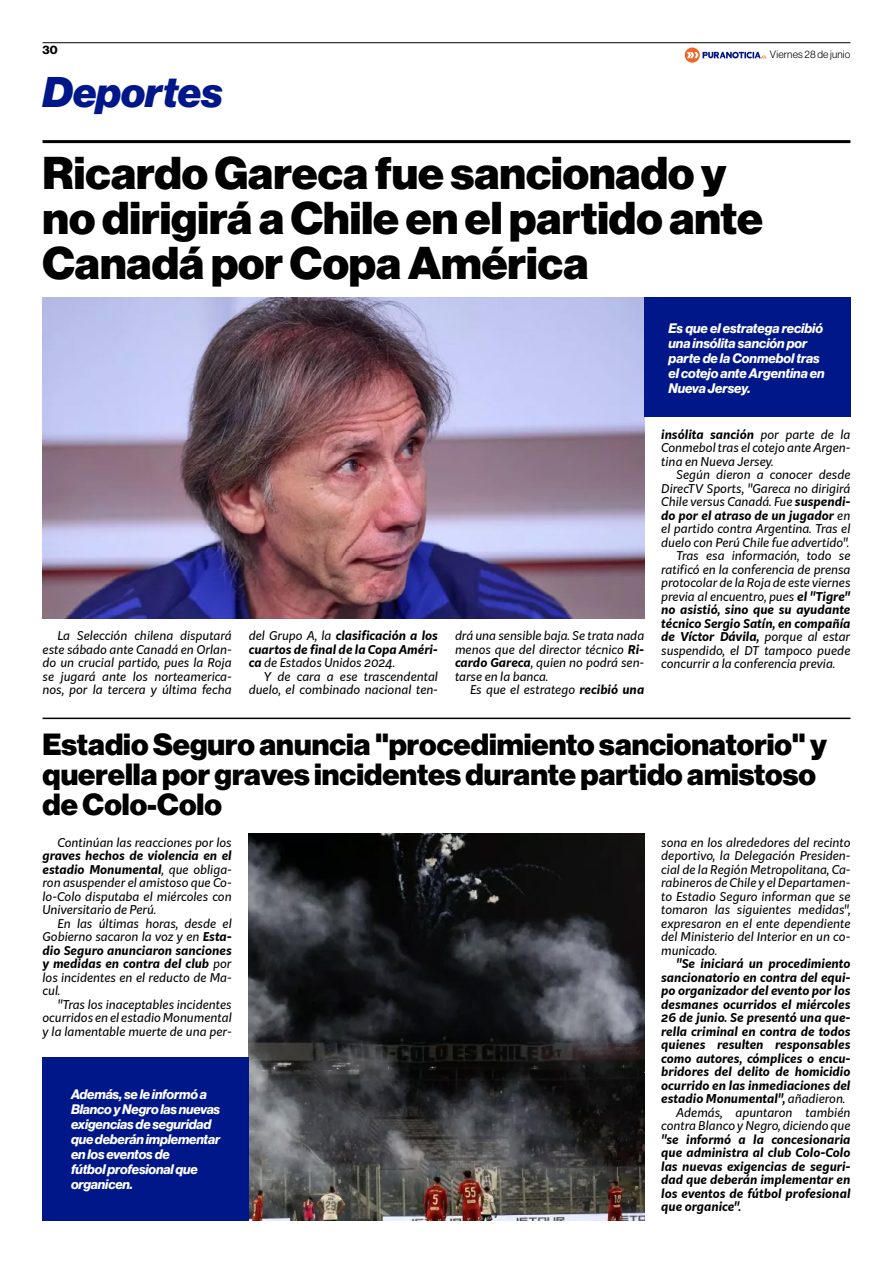
<style>
.page{position:relative;width:893px;height:1263px;background:#fff}
.page>*{position:absolute;margin:0;border:0;box-sizing:border-box;transform-origin:0 0}
.t1{font:45px/45px "N Haas Grotesk DS Pro 95 Blk";color:#000}
.t2{font:42px "N Haas Grotesk DS Pro 96 Blk It";color:#00178a}
.t3{font:30px/30px "N Haas Grotesk DS Pro 95 Blk";color:#000}
.t4{font:13.5px/15px "N Haas Grotesk DS Pro 76 Bd It";letter-spacing:-.01em;color:#fff}
.t5{font:italic 12px/13.5px "Kit Sans";color:#000;text-align:justify}
.t6{font:italic 700 12px/13.5px "Kit Sans";color:#000;text-align:justify}
.t7{font:12px "N Haas Grotesk DS Pro 75 Bd";color:#000}
.t8{font:10.5px "N Haas Grotesk DS Pro 45 Lt";letter-spacing:.015em;color:#000}
.s1{font-weight:400}
.s2{font-weight:700}
</style>
<div class="page">
<hr style="left:43px;top:140px;width:807px;height:3px;background:#000">
<hr style="left:43px;top:42px;width:807px;height:1px;background:#000">
<img style="left:249px;top:833px;width:395px;height:387px">
<hr style="left:43px;top:718px;width:807px;height:1px;background:#000">
<img style="left:43px;top:298px;width:601px;height:321px">
<div style="left:43px;top:1057px;width:206px;height:163px;background:#00178a"></div>
<div style="left:644px;top:298px;width:206px;height:119px;background:#00178a"></div>
<svg style="left:685px;top:48px;width:82px;height:15px"></svg>
<p class="t7" style="left:43px;top:43px;width:17px">30</p>
<h2 class="t2" style="left:43px;top:67px;width:182px">Deportes</h2>
<p class="t8" style="left:770px;top:49px;width:82px">Viernes 28 de junio</p>
<h1 class="t1" style="left:43px;top:151px;width:722px">Ricardo Gareca fue sancionado y no dirigirá a Chile en el partido ante<br>Canadá por Copa América</h1>
<p class="t5" style="left:43px;top:629px;width:191px;text-indent:15px">La Selección chilena disputará este sábado ante Canadá en Orlan&shy;do un crucial partido, pues la Roja se jugará ante los norteamerica&shy;nos, por la tercera y última fecha</p>
<p class="t6" style="left:249px;top:628px;width:191px"><span class="s1">del Grupo A, la</span> clasificación a los cuartos de final de la Copa Améri&shy;ca <span class="s1">de Estados Unidos 2024.</span></p>
<p class="t5" style="left:249px;top:669px;width:191px;text-align:right">Y de cara a ese trascendental duelo, el combinado nacional ten-</p>
<p class="t5" style="left:455px;top:629px;width:191px">drá una sensible baja. Se trata nada menos que del director técnico <span class="s2">Ri&shy;cardo Gareca</span>, quien no podrá sen&shy;tarse en la banca.</p>
<p class="t5" style="left:470px;top:683px;width:176px">Es que el estratego <span class="s2">recibió una</span></p>
<p class="t4" style="left:668px;top:321px;width:158px">Es que el estratega recibió una insólita sanción por parte de la Conmebol tras el cotejo ante Argentina en<br>Nueva Jersey.</p>
<p class="t5" style="left:661px;top:427px;width:191px"><span class="s2">insólita sanción</span> por parte de la Conmebol tras el cotejo ante Argen&shy;tina en Nueva Jersey.</p>
<p class="t5" style="left:676px;top:467px;width:176px">Según dieron a conocer desde</p>
<p class="t5" style="left:661px;top:481px;width:191px">DirecTV Sports, "Gareca no dirigirá</p>
<p class="t5" style="left:661px;top:494px;width:191px">Chile versus Canadá. Fue <span class="s2">suspendi-</span></p>
<p class="t6" style="left:661px;top:508px;width:191px">do por el atraso de un jugador <span class="s1">en</span></p>
<p class="t5" style="left:661px;top:521px;width:191px">el partido contra Argentina. Tras el</p>
<p class="t5" style="left:661px;top:535px;width:189px">duelo con Perú Chile fue advertido".</p>
<p class="t5" style="left:676px;top:548px;width:176px">Tras esa información, todo se</p>
<p class="t5" style="left:661px;top:562px;width:191px">ratificó en la conferencia de prensa</p>
<p class="t5" style="left:661px;top:575px;width:191px">protocolar de la Roja de este viernes</p>
<p class="t5" style="left:661px;top:589px;width:191px">previa al encuentro, pues <span class="s2">el "Tigre"</span></p>
<p class="t6" style="left:661px;top:602px;width:191px">no asistió, sino que su ayudante</p>
<p class="t6" style="left:661px;top:616px;width:191px">técnico Sergio Satín, en compañía</p>
<p class="t6" style="left:661px;top:629px;width:191px">de Víctor Dávila, <span class="s1">porque al estar</span></p>
<p class="t5" style="left:661px;top:643px;width:191px">suspendido, el DT tampoco puede</p>
<p class="t5" style="left:661px;top:656px;width:175px">concurrir a la conferencia previa.</p>
<h3 class="t3" style="left:43px;top:730px;width:786px">Estadio Seguro anuncia "procedimiento sancionatorio" y querella por graves incidentes durante partido amistoso de Colo-Colo</h3>
<p class="t5" style="left:58px;top:835px;width:176px">Continúan las reacciones por los</p>
<p class="t5" style="left:43px;top:848px;width:191px"><span class="s2">graves hechos de violencia en el estadio Monumental</span>, que obliga&shy;ron asuspender el amistoso que Co&shy;lo-Colo disputaba el miércoles con Universitario de Perú.</p>
<p class="t5" style="left:43px;top:916px;width:191px;text-indent:15px">En las últimas horas, desde el Gobierno sacaron la voz y en <span class="s2">Esta&shy;dio Seguro anunciaron sanciones y medidas en contra del club</span> por los incidentes en el reducto de Ma&shy;cul.</p>
<p class="t5" style="left:43px;top:997px;width:191px;text-indent:15px">"Tras los inaceptables incidentes ocurridos en el estadio Monumental y la lamentable muerte de una per-</p>
<p class="t4" style="left:71px;top:1087px;width:151px">Además, se le informó a<br>Blanco y Negro las nuevas exigencias de seguridad que deberán implementar en los eventos de<br>fútbol profesional que organicen.</p>
<p class="t5" style="left:661px;top:835px;width:191px">sona en los alrededores del recinto deportivo, la Delegación Presiden&shy;cial de la Región Metropolitana, Ca&shy;rabineros de Chile y el Departamen&shy;to Estadio Seguro informan que se tomaron las siguientes medidas", expresaron en el ente dependiente del Ministerio del Interior en un co&shy;municado.</p>
<p class="t6" style="left:676px;top:956px;width:176px">"Se iniciará un procedimiento</p>
<p class="t6" style="left:661px;top:969px;width:191px">sancionatorio en contra del equi-</p>
<p class="t6" style="left:661px;top:983px;width:191px">po organizador del evento por los</p>
<p class="t6" style="left:661px;top:996px;width:191px">desmanes ocurridos el miércoles</p>
<p class="t6" style="left:661px;top:1010px;width:191px">26 de junio. Se presentó una que-</p>
<p class="t6" style="left:661px;top:1023px;width:191px">rella criminal en contra de todos</p>
<p class="t6" style="left:661px;top:1037px;width:191px">quienes resulten responsables</p>
<p class="t6" style="left:661px;top:1050px;width:191px">como autores, cómplices o encu-</p>
<p class="t6" style="left:661px;top:1064px;width:191px">bridores del delito de homicidio</p>
<p class="t6" style="left:661px;top:1077px;width:191px">ocurrido en las inmediaciones del</p>
<p class="t6" style="left:661px;top:1091px;width:186px">estadio Monumental", <span class="s1">añadieron.</span></p>
<p class="t5" style="left:676px;top:1105px;width:176px">Además, apuntaron también</p>
<p class="t5" style="left:661px;top:1118px;width:191px">contra Blanco y Negro, diciendo que</p>
<p class="t6" style="left:661px;top:1131px;width:191px">"se informó a la concesionaria que administra al club Colo-Colo las nuevas exigencias de seguri&shy;dad que deberán implementar en los eventos de fútbol profesional que organice".</p>
</div>
